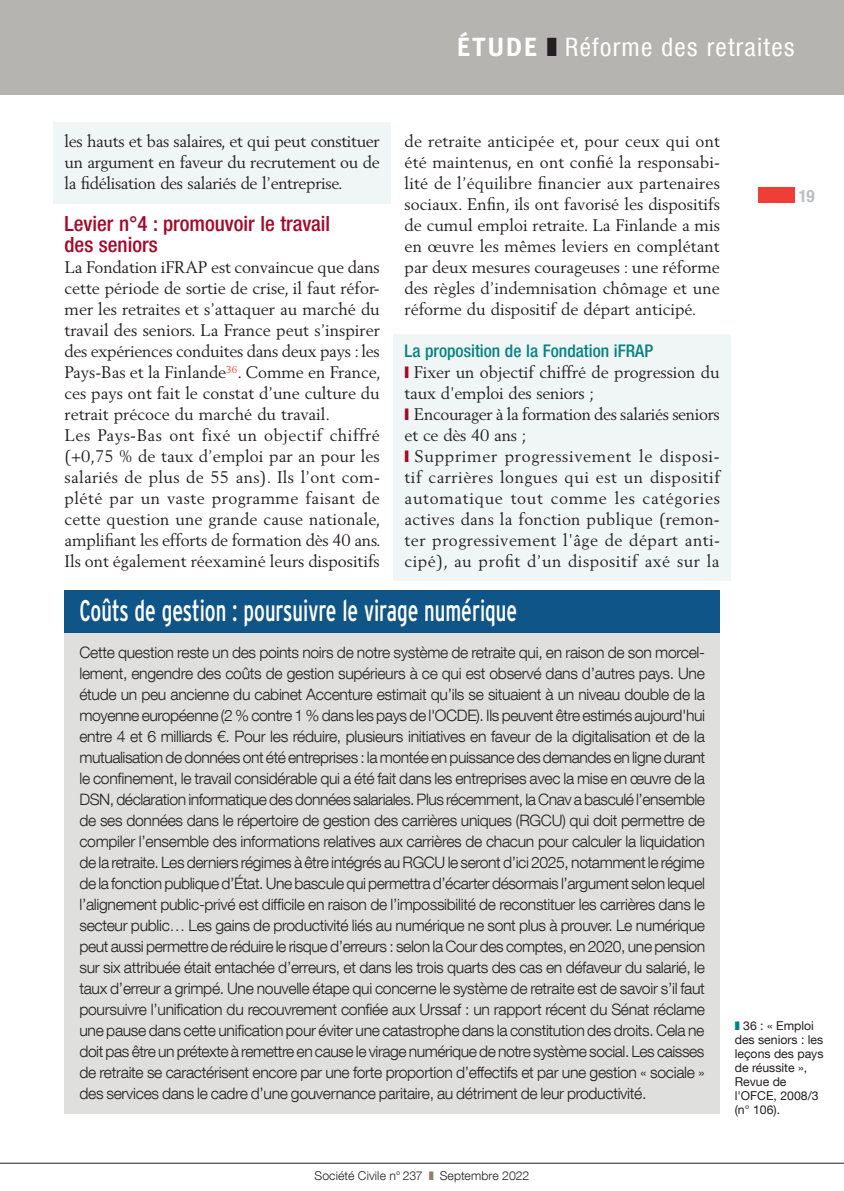
<style>
.page{position:relative;width:844px;height:1191px;background:#fff}
.page>*{position:absolute;margin:0;border:0;box-sizing:border-box;transform-origin:0 0}
.t1{font:condensed 29.75px "Interstate";color:#fff;scale:.8 1}
.t2{font:condensed 25.38px "Helvetica Neue LT Com";letter-spacing:.05em;color:#fff}
.t3{font:500 condensed 21px/21px "Helvetica Neue LT Com";color:#a70728}
.t4{font:500 condensed 17.5px "Helvetica Neue LT Com";color:#058380}
.t5{font:700 condensed 16.97px "Helvetica Neue LT Com";color:#bcbdc0}
.t6{font:16.62px/21px "Berling LT Std";color:#231f20;text-align:justify}
.t7{font:16.62px/21px "Berling LT Std";letter-spacing:.03em;color:#231f20}
.t8{font:300 15.75px/21px "Helvetica Neue LT Com";letter-spacing:-.02em;color:#231f20;text-align:justify}
.t9{font:12.25px/14px "Helvetica Neue LT Com";color:#231f20}
.t10{font:300 12.25px "Helvetica Neue LT Com";letter-spacing:.01em;color:#231f20}
.s1{font-family:"Meta OT";font-weight:700;font-stretch:normal;font-size:26.25px}
.s2{color:#231f20}
.s3{color:#a70728}
.s4{color:#058380}
.s5{color:#8c836d}
</style>
<div class="page">
<hr style="left:0;top:1162px;width:843px;height:1px;background:#231f20">
<div style="left:0;top:0;width:843px;height:94px;background:#b6b4b1"></div>
<div style="left:757px;top:187px;width:37px;height:15px;background:#ee3e35"></div>
<div style="left:393px;top:334px;width:337px;height:246px;background:#f0f6f6"></div>
<div style="left:53px;top:122px;width:338px;height:81px;background:#f0f6f6"></div>
<div style="left:64px;top:591px;width:655px;height:522px;background:#dfdfdd"></div>
<div style="left:64px;top:590px;width:655px;height:42px;background:#105588"></div>
<h2 class="t2" style="left:457px;top:32px;width:339px"><span class="s1">ÉTUDE</span> <span class="s2">❚</span> Réforme des retraites</h2>
<p class="t6" style="left:404px;top:130px;width:317px">de retraite anticipée et, pour ceux qui ont été maintenus, en ont confié la responsabi&shy;lité de l’équilibre financier aux partenaires sociaux. Enfin, ils ont favorisé les dispositifs de cumul emploi retraite. La Finlande a mis en œuvre les mêmes leviers en complétant par deux mesures courageuses : une réforme des règles d’indemnisation chômage et une réforme du dispositif de départ anticipé.</p>
<p class="t4" style="left:404px;top:340px;width:250px">La proposition de la Fondation iFRAP</p>
<p class="t7" style="left:404px;top:361px;width:317px"><span class="s3">❙</span> Fixer un objectif chiffré de progression du taux d'emploi des seniors ;<br><span class="s3">❙</span> Encourager à la formation des salariés seniors et ce dès 40 ans ;<br><span class="s3">❙</span> Supprimer progressivement le disposi&shy;tif carrières longues qui est un dispositif automatique tout comme les catégories actives dans la fonction publique (remon&shy;ter progressivement l'âge de départ anti&shy;cipé), au profit d’un dispositif axé sur la</p>
<h1 class="t1" style="left:79px;top:593px;width:548px">Coûts de gestion : poursuivre le virage numérique</h1>
<p class="t8" style="left:79px;top:641px;width:627px">Cette question reste un des points noirs de notre système de retraite qui, en raison de son morcel&shy;lement, engendre des coûts de gestion supérieurs à ce qui est observé dans d’autres pays. Une étude un peu ancienne du cabinet Accenture estimait qu’ils se situaient à un niveau double de la moyenne européenne (2 % contre 1 % dans les pays de l'OCDE). Ils peuvent être estimés aujourd'hui entre 4 et 6 milliards €. Pour les réduire, plusieurs initiatives en faveur de la digitalisation et de la mutualisation de données ont été entreprises : la montée en puissance des demandes en ligne durant le confinement, le travail considérable qui a été fait dans les entreprises avec la mise en œuvre de la DSN, déclaration informatique des données salariales. Plus récemment, la Cnav a basculé l’ensemble de ses données dans le répertoire de gestion des carrières uniques (RGCU) qui doit permettre de compiler l’ensemble des informations relatives aux carrières de chacun pour calculer la liquidation de la retraite. Les derniers régimes à être intégrés au RGCU le seront d’ici 2025, notamment le régime de la fonction publique d’État. Une bascule qui permettra d’écarter désormais l’argument selon lequel l’alignement public-privé est difficile en raison de l’impossibilité de reconstituer les carrières dans le secteur public… Les gains de productivité liés au numérique ne sont plus à prouver. Le numérique peut aussi permettre de réduire le risque d’erreurs : selon la Cour des comptes, en 2020, une pension sur six attribuée était entachée d’erreurs, et dans les trois quarts des cas en défaveur du salarié, le taux d’erreur a grimpé. Une nouvelle étape qui concerne le système de retraite est de savoir s’il faut poursuivre l’unification du recouvrement confiée aux Urssaf : un rapport récent du Sénat réclame une pause dans cette unification pour éviter une catastrophe dans la constitution des droits. Cela ne doit pas être un prétexte à remettre en cause le virage numérique de notre système social. Les caisses de retraite se caractérisent encore par une forte proportion d’effectifs et par une gestion « sociale » des services dans le cadre d’une gouvernance paritaire, au détriment de leur productivité.</p>
<p class="t6" style="left:64px;top:130px;width:316px">les hauts et bas salaires, et qui peut constituer un argument en faveur du recrutement ou de la fidélisation des salariés de l’entreprise.</p>
<h3 class="t3" style="left:64px;top:213px;width:267px">Levier n°4 : promouvoir le travail des seniors</h3>
<p class="t6" style="left:64px;top:256px;width:318px;text-align:left">La Fondation iFRAP est convaincue que dans cette période de sortie de crise, il faut réfor&shy;mer les retraites et s’attaquer au marché du travail des seniors. La France peut s’inspirer des expériences conduites dans deux pays : les Pays-Bas et la Finlande<sup>36</sup>. Comme en France, ces pays ont fait le constat d’une culture du retrait précoce du marché du travail.<br>Les Pays-Bas ont fixé un objectif chiffré (+0,75 % de taux d’emploi par an pour les salariés de plus de 55 ans). Ils l’ont com&shy;plété par un vaste programme faisant de cette question une grande cause nationale, amplifiant les efforts de formation dès 40 ans.<br>Ils ont également réexaminé leurs dispositifs</p>
<p class="t5" style="left:798px;top:186px;width:17px">19</p>
<p class="t9" style="left:734px;top:1018px;width:90px"><span class="s4">❚</span> 36 : « Emploi des seniors : les leçons des pays de réussite »,<br>Revue de l'OFCE, 2008/3 (n° 106).</p>
<p class="t10" style="left:314px;top:1167px;width:216px">Société Civile n° 237 <span class="s5">❚</span> Septembre 2022</p>
</div>
